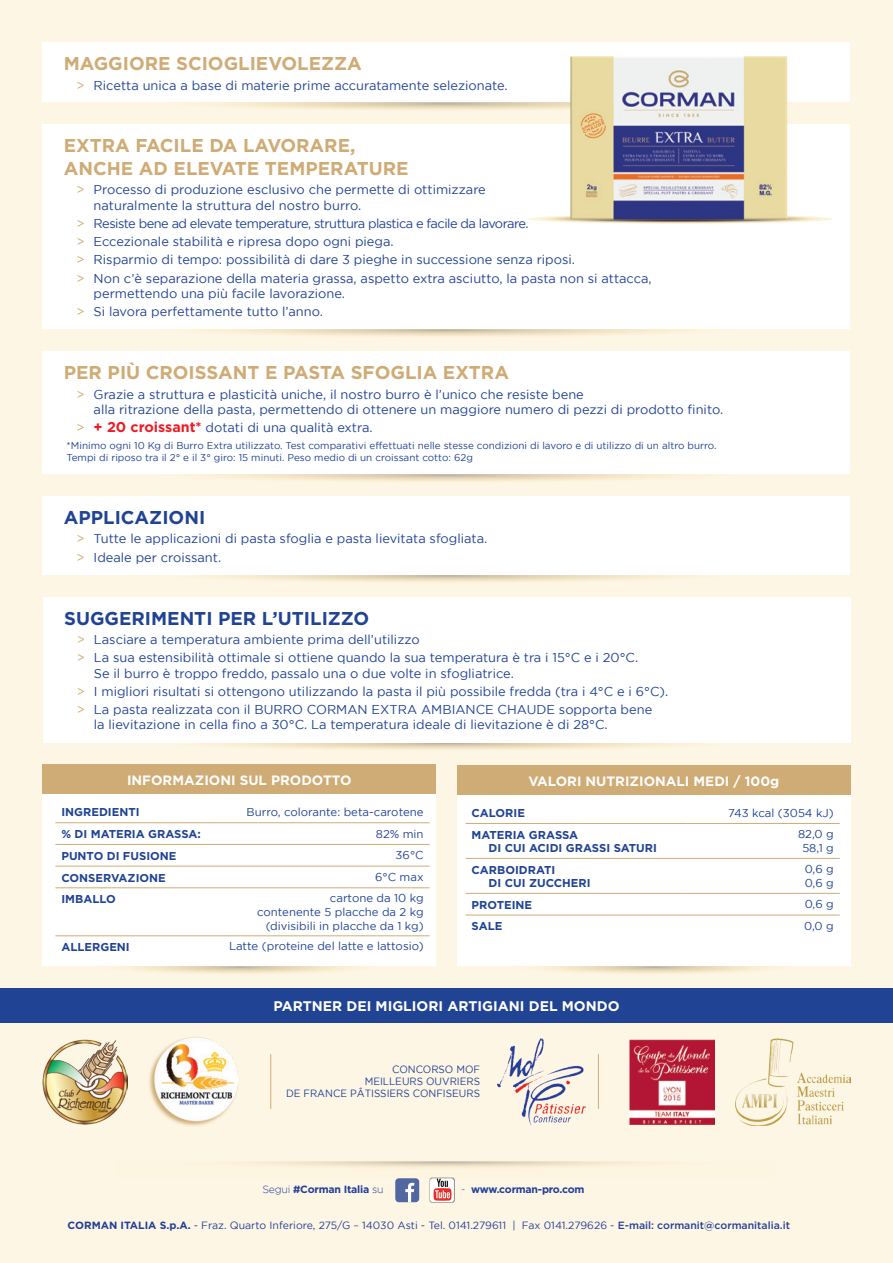
<style>
.page{position:relative;width:893px;height:1263px;background:#fef6e5}
.page>*{position:absolute;margin:0;border:0;box-sizing:border-box;transform-origin:0 0}
.t1{font:700 18.6px/22.2px "Gotham";color:#cfab75}
.t2{font:700 18.6px "Gotham";color:#214394}
.t3{font:700 13.95px "Gotham";color:#fff}
.t4{font:700 13.5px "Gotham";color:#fff}
.t5{font:12.9px/18.3px "Gotham";color:#214394}
.t6{font:11.4px/13.6px "Gotham";color:#214394;text-align:right}
.t7{font:700 11.4px/13.5px "Gotham";color:#214394}
.t8{font:10.5px "Gotham";color:#223f99}
.t9{font:10.5px "Gotham";color:#214394;scale:.95 1}
.t10{font:700 10.5px "Gotham";letter-spacing:-.02em;color:#223f99}
.t11{font:9.9px/12px "Gotham";color:#214394}
.s1{color:#cfab75}
.s2{font-weight:700;font-size:14.25px;color:#ee1c25}
.s3{font-weight:300}
.s4{font-weight:700}
.s5{font-weight:500}
</style>
<div class="page">
<svg style="left:122px;top:966px;width:236px;height:8px"></svg>
<svg style="left:536px;top:966px;width:236px;height:8px"></svg>
<svg style="left:205px;top:102px;width:323px;height:8px"></svg>
<svg style="left:204px;top:329px;width:486px;height:8px"></svg>
<svg style="left:204px;top:474px;width:486px;height:8px"></svg>
<svg style="left:42px;top:574px;width:808px;height:8px"></svg>
<svg style="left:43px;top:742px;width:808px;height:8px"></svg>
<div style="left:43px;top:43px;width:807px;height:59px;background:#fff"></div>
<div style="left:43px;top:125px;width:807px;height:204px;background:#fff"></div>
<div style="left:43px;top:351px;width:807px;height:123px;background:#fff"></div>
<div style="left:43px;top:496px;width:807px;height:78px;background:#fff"></div>
<div style="left:43px;top:597px;width:808px;height:145px;background:#fff"></div>
<div style="left:0;top:988px;width:893px;height:34px;background:#214394"></div>
<img style="left:528px;top:42px;width:305px;height:182px">
<div style="left:43px;top:765px;width:393px;height:29px;background:#cfab75"></div>
<div style="left:43px;top:795px;width:393px;height:171px;background:#fff"></div>
<hr style="left:55px;top:822px;width:165px;height:1px;background:#cfab75">
<hr style="left:220px;top:822px;width:210px;height:1px;background:#cfab75">
<hr style="left:55px;top:844px;width:165px;height:1px;background:#cfab75">
<hr style="left:220px;top:844px;width:210px;height:1px;background:#cfab75">
<hr style="left:55px;top:866px;width:165px;height:1px;background:#cfab75">
<hr style="left:220px;top:866px;width:210px;height:1px;background:#cfab75">
<hr style="left:55px;top:887px;width:165px;height:1px;background:#cfab75">
<hr style="left:220px;top:887px;width:210px;height:1px;background:#cfab75">
<hr style="left:55px;top:935px;width:165px;height:1px;background:#cfab75">
<hr style="left:220px;top:935px;width:210px;height:1px;background:#cfab75">
<div style="left:457px;top:765px;width:393px;height:30px;background:#cfab75"></div>
<div style="left:457px;top:795px;width:393px;height:171px;background:#fff"></div>
<hr style="left:466px;top:823px;width:221px;height:1px;background:#cfab75">
<hr style="left:687px;top:823px;width:153px;height:1px;background:#cfab75">
<hr style="left:466px;top:858px;width:221px;height:1px;background:#cfab75">
<hr style="left:687px;top:858px;width:153px;height:1px;background:#cfab75">
<hr style="left:466px;top:893px;width:221px;height:1px;background:#cfab75">
<hr style="left:687px;top:893px;width:153px;height:1px;background:#cfab75">
<hr style="left:466px;top:915px;width:221px;height:1px;background:#cfab75">
<hr style="left:687px;top:915px;width:153px;height:1px;background:#cfab75">
<div style="left:395px;top:1178px;width:24px;height:24px;background:#5167a2;border-radius:4px"></div>
<svg style="left:405px;top:1183px;width:9px;height:19px"></svg>
<div style="left:429px;top:1177px;width:26px;height:26px;background:#231f20;opacity:.75"></div>
<div style="left:430px;top:1178px;width:24px;height:24px;background:linear-gradient(to bottom,#fff,#fff);border-radius:3px"></div>
<svg style="left:434px;top:1179px;width:17px;height:22px"></svg>
<img style="left:43px;top:1039px;width:85px;height:85px">
<img style="left:149px;top:1037px;width:90px;height:89px">
<img style="left:629px;top:1039px;width:85px;height:85px">
<img style="left:736px;top:1038px;width:114px;height:87px">
<hr style="left:270px;top:1054px;width:1px;height:55px;background:#cfab75">
<hr style="left:598px;top:1054px;width:1px;height:55px;background:#cfab75">
<img style="left:498px;top:1039px;width:87px;height:85px">
<h1 class="t1" style="left:64px;top:52px;width:299px">MAGGIORE SCIOGLIEVOLEZZA</h1>
<p class="t5" style="left:77px;top:76px;width:433px"><span class="s1">&gt;</span> Ricetta unica a base di materie prime accuratamente selezionate.</p>
<h1 class="t1" style="left:64px;top:135px;width:346px">EXTRA FACILE DA LAVORARE,<br>ANCHE AD ELEVATE TEMPERATURE</h1>
<p class="t5" style="left:94px;top:182px;width:394px;line-height:15.3px;text-indent:-17px"><span class="s1">&gt;</span> Processo di produzione esclusivo che permette di ottimizzare naturalmente la struttura del nostro burro.</p>
<p class="t5" style="left:77px;top:214px;width:577px"><span class="s1">&gt;</span> Resiste bene ad elevate temperature, struttura plastica e facile da lavorare.<br><span class="s1">&gt;</span> Eccezionale stabilità e ripresa dopo ogni piega.<br><span class="s1">&gt;</span> Risparmio di tempo: possibilità di dare 3 pieghe in successione senza riposi.<br><span class="s1">&gt;</span> N on c’è separazione della materia grassa, aspetto extra asciutto, la pasta non si attacca,</p>
<p class="t5" style="left:77px;top:284px;width:270px;text-indent:17px">permettendo una più facile lavorazione. <span class="s1">&gt;</span> Si lavora perfettamente tutto l’anno.</p>
<h1 class="t1" style="left:64px;top:361px;width:447px">PER PIù CROISSANT E PASTA SFOGLIA EXTRA</h1>
<p class="t5" style="left:94px;top:386px;width:631px;line-height:15.3px;text-indent:-17px"><span class="s1">&gt;</span> Grazie a struttura e plasticità uniche, il nostro burro è l’unico che resiste bene<br>alla ritrazione della pasta, permettendo di ottenere un maggiore numero di pezzi di prodotto finito.</p>
<p class="t5" style="left:77px;top:418px;width:297px"><span class="s1">&gt;</span> <span class="s2">+ 20 croissant*</span> dotati di una qualità extra.</p>
<p class="t11" style="left:67px;top:439px;width:651px">*M inimo ogni 10 Kg di Burro Extra utilizzato. Test comparativi effettuati nelle stesse condizioni di lavoro e di utilizzo di un altro burro.<br>Tempi di riposo tra il 2° e il 3° giro: 15 minuti. Peso medio di un croissant cotto: 62g</p>
<h1 class="t2" style="left:64px;top:505px;width:143px">APPLICAZIONI</h1>
<p class="t5" style="left:77px;top:530px;width:412px"><span class="s1">&gt;</span> Tutte le applicazioni di pasta sfoglia e pasta lievitata sfogliata. <span class="s1">&gt;</span> Ideale per croissant.</p>
<h1 class="t2" style="left:64px;top:606px;width:306px">SUGGERIMENTI PER L’UTILIZZO</h1>
<p class="t5" style="left:77px;top:630px;width:563px"><span class="s1">&gt;</span> Lasciare a temperatura ambiente prima dell’utilizzo<br><span class="s1">&gt;</span> La sua estensibilità ottimale si ottiene quando la sua temperatura è tra i 15°C e i 20°C.</p>
<p class="t5" style="left:77px;top:664px;width:593px;text-indent:17px">Se il burro è troppo freddo, passalo una o due volte in sfogliatrice.<br><span class="s1">&gt;</span> I migliori risultati si ottengono utilizzando la pasta il più possibile fredda (tra i 4°C e i 6°C). <span class="s1">&gt;</span> La pasta realizzata con il BURRO</p>
<p class="t5" style="left:94px;top:702px;width:560px;line-height:15.3px;text-indent:391px">E CHAUD E sopporta bene la lievitazione in cella fino a 30°C. La temperatura ideale di lievitazione è di 28°C.</p>
<p class="t5" style="left:307px;top:700px;width:11px">CORMAN</p>
<p class="t5" style="left:372px;top:700px;width:95px">EXTRA AM BIANC</p>
<p class="t4" style="left:127px;top:771px;width:226px">INFORMAZIONI SUL PRODOTTO</p>
<p class="t7" style="left:61px;top:805px;width:80px">INGREDIENTI</p>
<p class="t6" style="left:247px;top:805px;width:179px">Burro, colorante: beta-carotene</p>
<p class="t7" style="left:61px;top:827px;width:141px">% DI MATERIA GRASSA:</p>
<p class="t6" style="left:376px;top:827px;width:49px">82% min</p>
<p class="t7" style="left:61px;top:849px;width:117px">PUNTO DI FUSIONE</p>
<p class="t6" style="left:396px;top:848px;width:28px">36°C</p>
<p class="t7" style="left:61px;top:871px;width:106px">CONSERVAZIONE</p>
<p class="t6" style="left:375px;top:870px;width:50px">6°C max</p>
<p class="t7" style="left:61px;top:892px;width:56px">IMBALLO</p>
<p class="t6" style="left:257px;top:891px;width:168px">cartone da 10 kg<br>contenente 5 placche da 2 kg (divisibili in placche da 1 kg)</p>
<p class="t7" style="left:61px;top:940px;width:70px">ALLERGENI</p>
<p class="t6" style="left:229px;top:939px;width:196px">Latte (proteine del latte e lattosio)</p>
<p class="t4" style="left:528px;top:772px;width:252px">VALORI NUTRIZIONALI MEDI / 100g</p>
<p class="t7" style="left:472px;top:806px;width:55px">CALORIE</p>
<p class="t6" style="left:728px;top:806px;width:107px">743 kcal (3054 kJ)</p>
<p class="t7" style="left:489px;top:828px;width:170px;text-indent:-17px">MATERIA GRASSA<br>DI CUI ACIDI GRASSI SATURI</p>
<p class="t6" style="left:798px;top:827px;width:37px;text-align:center">82,0 g<br>58,1 g</p>
<p class="t7" style="left:489px;top:863px;width:68px;text-indent:-17px">CARBOIDRATI di cui</p>
<p class="t6" style="left:805px;top:862px;width:31px;text-align:left">0,6 g<br>0,6 g</p>
<p class="t7" style="left:529px;top:876px;width:9px">zuccheri</p>
<p class="t7" style="left:472px;top:898px;width:62px">PROTEINE</p>
<p class="t6" style="left:805px;top:897px;width:31px">0,6 g</p>
<p class="t7" style="left:472px;top:919px;width:32px">SALE</p>
<p class="t6" style="left:804px;top:919px;width:31px">0,0 g</p>
<p class="t3" style="left:273px;top:997px;width:348px">PARTNER DEI MIGLIORI ARTIGIANI DEL MONDO</p>
<p class="t9" style="left:392px;top:1064px;width:94px">Concorso MOF</p>
<p class="t9" style="left:365px;top:1076px;width:8px">Meilleu</p>
<p class="t9" style="left:410px;top:1076px;width:74px">rs Ouvriers</p>
<p class="t9" style="left:286px;top:1088px;width:90px">de France PÂtissie</p>
<p class="t9" style="left:396px;top:1088px;width:50px">rs Confiseu</p>
<p class="t9" style="left:466px;top:1088px;width:14px">rs</p>
<p class="t10" style="left:262px;top:1182px;width:123px"><span class="s3">Segui</span> #Corman Italia <span class="s3">su</span></p>
<p class="t10" style="left:461px;top:1182px;width:125px"><span class="s3">-</span> www.corman-pro.com</p>
<p class="t8" style="left:68px;top:1219px;width:724px"><span class="s4">CORMAN ITALIA S.p.A.</span> - Fraz. Quarto Inferiore, 275/G – 14030 Asti - Tel. 0141.279611 | Fax 0141.279626 - <span class="s5">E-mail: cormanit@cormanitalia.it</span></p>
</div>
